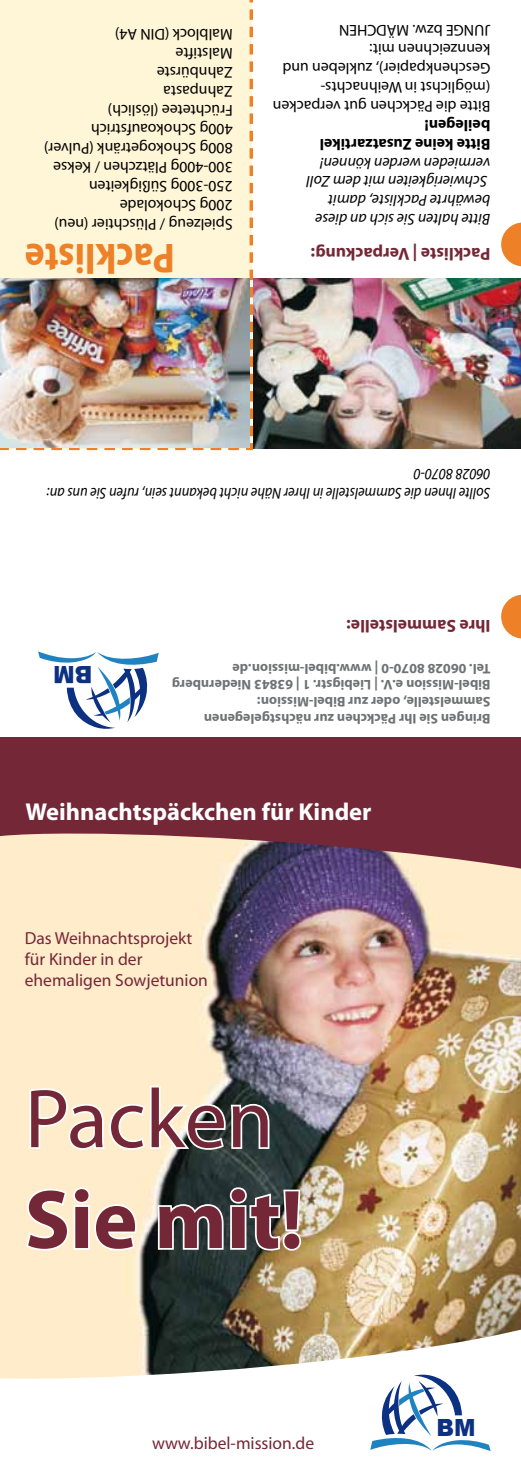
<style>
.page{position:relative;width:521px;height:1474px;background:#fff}
.page>*{position:absolute;margin:0;border:0;box-sizing:border-box;transform-origin:0 0}
.t1{font:700 84px "Myriad Pro";color:#742737}
.t2{font:84px "Myriad Pro";color:#742737}
.t3{font:700 42px "Myriad Pro";color:#ee8027;scale:.9 1}
.t4{font:700 24.5px "Myriad Pro";color:#fff}
.t5{font:900 23.97px "Arial";color:#0c3183;scale:.95 1}
.t6{font:900 23.62px "Arial";color:#0c3183;scale:.96 1}
.t7{font:17.5px/21px "Myriad Pro";color:#742737}
.t8{font:700 17.5px "Myriad Pro";color:#742737}
.t9{font:17.5px "Myriad";color:#742737}
.t10{font:15.75px/18.9px "Myriad Pro";color:#000}
.t11{font:italic 15.75px/18.9px "Myriad Pro";color:#000}
.t12{font:italic 15.75px/18.9px "Myriad Pro";color:#000;scale:.9 1}
.t13{font:700 15.75px/18.9px "Myriad Pro";color:#000}
.t14{font:700 14px/16.8px "Myriad Pro";color:#707172}
</style>
<div class="page">
<img style="left:255px;top:278px;width:266px;height:170px">
<svg style="left:38px;top:651px;width:121px;height:78px"></svg>
<img style="left:0;top:918px;width:521px;height:363px">
<svg style="left:28px;top:1083px;width:243px;height:68px"></svg>
<svg style="left:23px;top:1185px;width:116px;height:67px"></svg>
<svg style="left:156px;top:1185px;width:147px;height:67px"></svg>
<div style="left:0;top:0;width:255px;height:451px;background:#fff5d7"></div>
<img style="left:0;top:278px;width:249px;height:169px">
<svg style="left:0;top:737px;width:521px;height:181px;background:#956167"></svg>
<svg style="left:0;top:1281px;width:521px;height:170px"></svg>
<svg style="left:370px;top:1374px;width:121px;height:76px"></svg>
<svg style="left:501px;top:594px;width:20px;height:44px"></svg>
<svg style="left:501px;top:222px;width:20px;height:44px"></svg>
<p class="t10" style="left:490px;top:116px;width:219px;rotate:-180deg">Bitte die Päckchen gut verpacken (möglichst in Weihnachts-<br>Geschenkpapier), zukleben und kennzeichnen mit:<br>JUNGE bzw. MÄDCHEN</p>
<p class="t10" style="left:233px;top:233px;width:190px;rotate:-180deg">Spielzeug / Plüschtier (neu)<br>200g Schokolade<br>250-300g Süßigkeiten<br>300-400g Plätzchen / Kekse<br>800g Schokogetränk (Pulver)<br>400g Schokoaufstrich<br>Früchtetee (löslich)<br>Zahnpasta<br>Zahnbürste<br>Malstifte<br>Malblock (DIN A4)</p>
<h2 class="t3" style="left:175px;top:286px;width:168px;rotate:-180deg">Packliste</h2>
<p class="t8" style="left:490px;top:265px;width:181px;rotate:-180deg">Packliste | Verpackung:</p>
<p class="t13" style="left:490px;top:154px;width:172px;rotate:-180deg">Bitte keine Zusatzartikel beilegen!</p>
<p class="t11" style="left:490px;top:229px;width:185px;rotate:-180deg">Bitte halten Sie sich an diese bewährte Packliste, damit<br>Schwierigkeiten mit dem Zoll vermieden werden können!</p>
<p class="t12" style="left:491px;top:503px;width:494px;rotate:-180deg">Sollte Ihnen die Sammelstelle in Ihrer Nähe nicht bekannt sein, rufen Sie uns an:<br>06028 8070-0</p>
<h3 class="t5" style="left:92px;top:692px;width:43px;rotate:-180deg">BM</h3>
<p class="t8" style="left:491px;top:637px;width:146px;rotate:-180deg">Ihre Sammelstelle:</p>
<p class="t14" style="left:491px;top:727px;width:320px;rotate:-180deg">Bringen Sie Ihr Päckchen zur nächstgelegenen Sammelstelle, oder zur Bibel-Mission:<br>Bibel-Mission e.V. | Liebigstr. 1 | 63843 Niedernberg Tel. 06028 8070-0 | www.bibel-mission.de</p>
<h3 class="t4" style="left:25px;top:795px;width:347px">Weihnachtspäckchen für Kinder</h3>
<p class="t7" style="left:25px;top:927px;width:185px">Das Weihnachtsprojekt für Kinder in der ehemaligen Sowjetunion</p>
<h1 class="t2" style="left:25px;top:1067px;width:250px">Packen</h1>
<h1 class="t1" style="left:25px;top:1164px;width:280px">Sie mit!</h1>
<p class="t9" style="left:152px;top:1434px;width:164px">www.bibel-mission.de</p>
<h3 class="t6" style="left:436px;top:1410px;width:42px">BM</h3>
</div>
